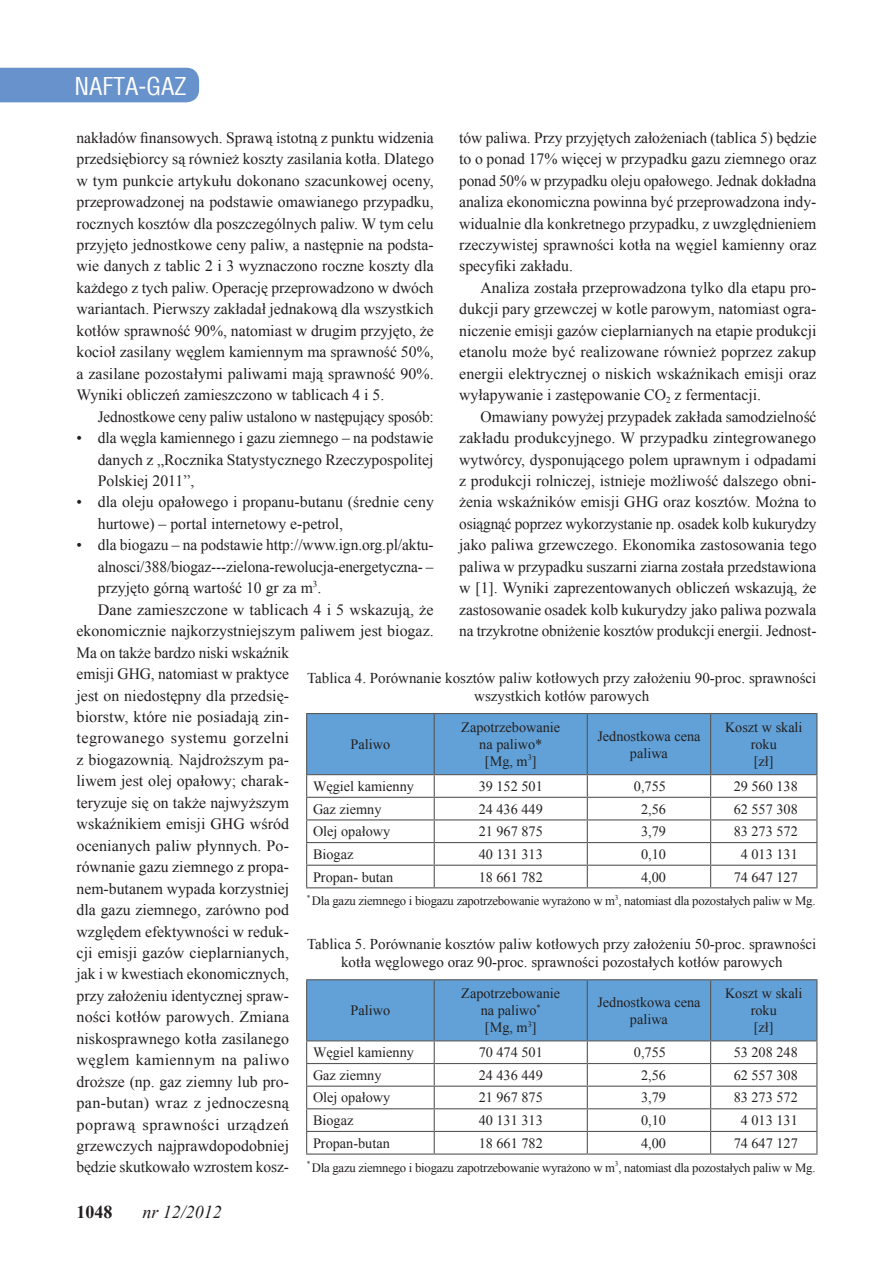
<style>
.page{position:relative;width:893px;height:1263px;background:#fff}
.page>*{position:absolute;margin:0;border:0;box-sizing:border-box;transform-origin:0 0}
.t1{font:24px "Switzerland Condensed";color:#fff}
.t2{font:italic 18px "Times New Roman";color:#231f20}
.t3{font:700 18px "Times New Roman";color:#231f20}
.t4{font:15.75px/21.5px "Times New Roman";color:#231f20;text-align:justify}
.t5{font:15.75px "Times New Roman";letter-spacing:.025em;color:#231f20}
.t6{font:15.75px "Times New Roman";letter-spacing:.03em;color:#231f20}
.t7{font:15.75px "Times New Roman";letter-spacing:.02em;color:#231f20}
.t8{font:15px/18px "Times New Roman";color:#231f20;text-align:center}
.t9{font:14.25px/17.1px "Times New Roman";color:#231f20;text-align:center}
.t10{font:12.75px "Times New Roman";letter-spacing:-.02em;color:#231f20}
</style>
<div class="page">
<div style="left:0;top:68px;width:199px;height:34px;background:#6892cc"></div>
<svg style="left:307px;top:888px;width:510px;height:1px"></svg>
<hr style="left:306px;top:887px;width:128px;height:1px;background:#57585a">
<hr style="left:434px;top:887px;width:153px;height:1px;background:#57585a">
<svg style="left:306px;top:713px;width:511px;height:174px"></svg>
<hr style="left:587px;top:887px;width:124px;height:1px;background:#57585a">
<hr style="left:711px;top:887px;width:106px;height:1px;background:#57585a">
<hr style="left:306px;top:979px;width:128px;height:1px;background:#57585a">
<hr style="left:434px;top:979px;width:153px;height:1px;background:#57585a">
<hr style="left:587px;top:979px;width:124px;height:1px;background:#57585a">
<hr style="left:711px;top:979px;width:106px;height:1px;background:#57585a">
<hr style="left:306px;top:1153px;width:128px;height:2px;background:#57585a">
<hr style="left:434px;top:1153px;width:153px;height:2px;background:#57585a">
<svg style="left:306px;top:980px;width:511px;height:173px"></svg>
<hr style="left:587px;top:1153px;width:124px;height:2px;background:#57585a">
<hr style="left:711px;top:1153px;width:106px;height:2px;background:#57585a">
<h1 class="t1" style="left:74px;top:71px;width:114px">NAFTA-GAZ</h1>
<p class="t4" style="left:459px;top:126px;width:359px">tów paliwa. Przy przyjętych założeniach (tablica 5) będzie to o ponad 17% więcej w przypadku gazu ziemnego oraz ponad 50% w przypadku oleju opałowego. Jednak dokładna analiza ekonomiczna powinna być przeprowadzona indy&shy;widualnie dla konkretnego przypadku, z uwzględnieniem rzeczywistej sprawności kotła na węgiel kamienny oraz specyfiki zakładu.</p>
<p class="t4" style="left:459px;top:277px;width:359px;text-indent:21px">Analiza została przeprowadzona tylko dla etapu pro&shy;dukcji pary grzewczej w kotle parowym, natomiast ogra&shy;niczenie emisji gazów cieplarnianych na etapie produkcji etanolu może być realizowane również poprzez zakup energii elektrycznej o niskich wskaźnikach emisji oraz wyłapywanie i zastępowanie CO<sub>2</sub> z fermentacji.</p>
<p class="t4" style="left:459px;top:405px;width:359px;text-indent:21px">Omawiany powyżej przypadek zakłada samodzielność zakładu produkcyjnego. W przypadku zintegrowanego wytwórcy, dysponującego polem uprawnym i odpadami z produkcji rolniczej, istnieje możliwość dalszego obni&shy;żenia wskaźników emisji GHG oraz kosztów. Można to osiągnąć poprzez wykorzystanie np. osadek kolb kukurydzy jako paliwa grzewczego. Ekonomika zastosowania tego paliwa w przypadku suszarni ziarna została przedstawiona w [1]. Wyniki zaprezentowanych obliczeń wskazują, że zastosowanie osadek kolb kukurydzy jako paliwa pozwala na trzykrotne obniżenie kosztów produkcji energii. Jednost-</p>
<p class="t8" style="left:307px;top:668px;width:511px">Tablica 4. Porównanie kosztów paliw kotłowych przy założeniu 90-proc. sprawności wszystkich kotłów parowych</p>
<p class="t9" style="left:351px;top:735px;width:41px">Paliwo</p>
<p class="t4" style="left:77px;top:126px;width:359px">nakładów finansowych. Sprawą istotną z punktu widzenia przedsiębiorcy są również koszty zasilania kotła. Dlatego w tym punkcie artykułu dokonano szacunkowej oceny, przeprowadzonej na podstawie omawianego przypadku, rocznych kosztów dla poszczególnych paliw. W tym celu przyjęto jednostkowe ceny paliw, a następnie na podsta&shy;wie danych z tablic 2 i 3 wyznaczono roczne koszty dla każdego z tych paliw. Operację przeprowadzono w dwóch wariantach. Pierwszy zakładał jednakową dla wszystkich kotłów sprawność 90%, natomiast w drugim przyjęto, że kocioł zasilany węglem kamiennym ma sprawność 50%, a zasilane pozostałymi paliwami mają sprawność 90%.<br>Wyniki obliczeń zamieszczono w tablicach 4 i 5.</p>
<p class="t4" style="left:98px;top:405px;width:338px">Jednostkowe ceny paliw ustalono w następujący sposób:</p>
<p class="t4" style="left:98px;top:427px;width:337px;text-indent:-21px">• dla węgla kamiennego i gazu ziemnego – na podstawie danych z „Rocznika Statystycznego Rzeczypospolitej Polskiej 2011”,</p>
<p class="t4" style="left:98px;top:491px;width:338px;text-indent:-21px">• dla oleju opałowego i propanu-butanu (średnie ceny hurtowe) – portal internetowy e-petrol,</p>
<p class="t4" style="left:77px;top:534px;width:359px">• dla biogazu – na podstawie http://www.ign.org.pl/aktu-</p>
<p class="t4" style="left:98px;top:555px;width:337px">alnosci/388/biogaz---zielona-rewolucja-energetyczna- –</p>
<p class="t4" style="left:98px;top:577px;width:225px">przyjęto górną wartość 10 gr za m<sup>3</sup>.</p>
<p class="t4" style="left:98px;top:598px;width:337px">Dane zamieszczone w tablicach 4 i 5 wskazują, że</p>
<p class="t4" style="left:77px;top:620px;width:359px">ekonomicznie najkorzystniejszym paliwem jest biogaz.</p>
<p class="t4" style="left:77px;top:641px;width:214px">Ma on także bardzo niski wskaźnik</p>
<p class="t4" style="left:77px;top:663px;width:214px">emisji GHG, natomiast w praktyce</p>
<p class="t4" style="left:77px;top:684px;width:214px">jest on niedostępny dla przedsię-</p>
<p class="t4" style="left:77px;top:706px;width:214px">biorstw, które nie posiadają zin-</p>
<p class="t5" style="left:77px;top:727px;width:214px">tegrowanego systemu gorzelni</p>
<p class="t4" style="left:77px;top:749px;width:214px">z biogazownią. Najdroższym pa-</p>
<p class="t4" style="left:77px;top:770px;width:214px">liwem jest olej opałowy; charak-</p>
<p class="t4" style="left:77px;top:791px;width:214px">teryzuje się on także najwyższym</p>
<p class="t4" style="left:77px;top:813px;width:214px">wskaźnikiem emisji GHG wśród</p>
<p class="t4" style="left:77px;top:834px;width:214px">ocenianych paliw płynnych. Po-</p>
<p class="t4" style="left:77px;top:856px;width:214px">równanie gazu ziemnego z propa-</p>
<p class="t4" style="left:77px;top:877px;width:214px">nem-butanem wypada korzystniej</p>
<p class="t4" style="left:77px;top:899px;width:214px">dla gazu ziemnego, zarówno pod</p>
<p class="t4" style="left:77px;top:920px;width:214px">względem efektywności w reduk-</p>
<p class="t4" style="left:77px;top:942px;width:214px">cji emisji gazów cieplarnianych,</p>
<p class="t4" style="left:77px;top:963px;width:214px">jak i w kwestiach ekonomicznych,</p>
<p class="t4" style="left:77px;top:984px;width:214px">przy założeniu identycznej spraw-</p>
<p class="t4" style="left:77px;top:1006px;width:214px">ności kotłów parowych. Zmiana</p>
<p class="t4" style="left:77px;top:1027px;width:214px">niskosprawnego kotła zasilanego</p>
<p class="t7" style="left:77px;top:1049px;width:214px">węglem kamiennym na paliwo</p>
<p class="t4" style="left:77px;top:1070px;width:214px">droższe (np. gaz ziemny lub pro-</p>
<p class="t4" style="left:77px;top:1092px;width:214px">pan-butan) wraz z jednoczesną</p>
<p class="t6" style="left:77px;top:1114px;width:214px">poprawą sprawności urządzeń</p>
<p class="t4" style="left:77px;top:1135px;width:214px">grzewczych najprawdopodobniej</p>
<p class="t4" style="left:77px;top:1156px;width:214px">będzie skutkowało wzrostem kosz-</p>
<p class="t9" style="left:461px;top:718px;width:100px">Zapotrzebowanie na paliwo*<br>[Mg, m<sup>3</sup>]</p>
<p class="t9" style="left:597px;top:727px;width:105px">Jednostkowa cena paliwa</p>
<p class="t9" style="left:725px;top:718px;width:79px">Koszt w skali roku<br>[zł]</p>
<p class="t9" style="left:313px;top:777px;width:102px">Węgiel kamienny</p>
<p class="t9" style="left:479px;top:777px;width:66px">39 152 501</p>
<p class="t9" style="left:634px;top:777px;width:34px">0,755</p>
<p class="t9" style="left:734px;top:777px;width:66px">29 560 138</p>
<p class="t9" style="left:313px;top:800px;width:70px">Gaz ziemny</p>
<p class="t9" style="left:479px;top:800px;width:66px">24 436 449</p>
<p class="t9" style="left:641px;top:800px;width:26px">2,56</p>
<p class="t9" style="left:734px;top:800px;width:66px">62 557 308</p>
<p class="t9" style="left:313px;top:823px;width:79px">Olej opałowy</p>
<p class="t9" style="left:479px;top:823px;width:66px">21 967 875</p>
<p class="t9" style="left:641px;top:823px;width:26px">3,79</p>
<p class="t9" style="left:734px;top:823px;width:66px">83 273 572</p>
<p class="t9" style="left:313px;top:845px;width:42px">Biogaz</p>
<p class="t9" style="left:479px;top:845px;width:66px">40 131 313</p>
<p class="t9" style="left:641px;top:845px;width:26px">0,10</p>
<p class="t9" style="left:741px;top:845px;width:59px">4 013 131</p>
<p class="t9" style="left:313px;top:868px;width:82px">Propan- butan</p>
<p class="t9" style="left:479px;top:868px;width:66px">18 661 782</p>
<p class="t9" style="left:641px;top:868px;width:26px">4,00</p>
<p class="t9" style="left:734px;top:868px;width:66px">74 647 127</p>
<p class="t10" style="left:307px;top:892px;width:510px"><sup>*</sup> Dla gazu ziemnego i biogazu zapotrzebowanie wyrażono w m<sup>3</sup>, natomiast dla pozostałych paliw w Mg.</p>
<p class="t8" style="left:307px;top:935px;width:511px">Tablica 5. Porównanie kosztów paliw kotłowych przy założeniu 50-proc. sprawności kotła węglowego oraz 90-proc. sprawności pozostałych kotłów parowych</p>
<p class="t9" style="left:351px;top:1002px;width:41px">Paliwo</p>
<p class="t9" style="left:461px;top:985px;width:100px">Zapotrzebowanie na paliwo<sup>*<br></sup>[Mg, m<sup>3</sup>]</p>
<p class="t9" style="left:597px;top:993px;width:105px">Jednostkowa cena paliwa</p>
<p class="t9" style="left:725px;top:985px;width:79px">Koszt w skali roku<br>[zł]</p>
<p class="t9" style="left:313px;top:1043px;width:102px">Węgiel kamienny</p>
<p class="t9" style="left:479px;top:1043px;width:66px">70 474 501</p>
<p class="t9" style="left:634px;top:1043px;width:34px">0,755</p>
<p class="t9" style="left:734px;top:1043px;width:66px">53 208 248</p>
<p class="t9" style="left:313px;top:1066px;width:70px">Gaz ziemny</p>
<p class="t9" style="left:479px;top:1066px;width:66px">24 436 449</p>
<p class="t9" style="left:641px;top:1066px;width:26px">2,56</p>
<p class="t9" style="left:734px;top:1066px;width:66px">62 557 308</p>
<p class="t9" style="left:313px;top:1089px;width:79px">Olej opałowy</p>
<p class="t9" style="left:479px;top:1089px;width:66px">21 967 875</p>
<p class="t9" style="left:641px;top:1089px;width:26px">3,79</p>
<p class="t9" style="left:734px;top:1089px;width:66px">83 273 572</p>
<p class="t9" style="left:313px;top:1111px;width:42px">Biogaz</p>
<p class="t9" style="left:479px;top:1111px;width:66px">40 131 313</p>
<p class="t9" style="left:641px;top:1111px;width:26px">0,10</p>
<p class="t9" style="left:741px;top:1111px;width:59px">4 013 131</p>
<p class="t9" style="left:313px;top:1134px;width:78px">Propan-butan</p>
<p class="t9" style="left:479px;top:1134px;width:66px">18 661 782</p>
<p class="t9" style="left:641px;top:1134px;width:26px">4,00</p>
<p class="t9" style="left:734px;top:1134px;width:66px">74 647 127</p>
<p class="t10" style="left:307px;top:1159px;width:510px"><sup>*</sup> Dla gazu ziemnego i biogazu zapotrzebowanie wyrażono w m<sup>3</sup>, natomiast dla pozostałych paliw w Mg.</p>
<p class="t3" style="left:77px;top:1199px;width:38px">1048</p>
<p class="t2" style="left:142px;top:1200px;width:81px">nr 12/2012</p>
</div>
